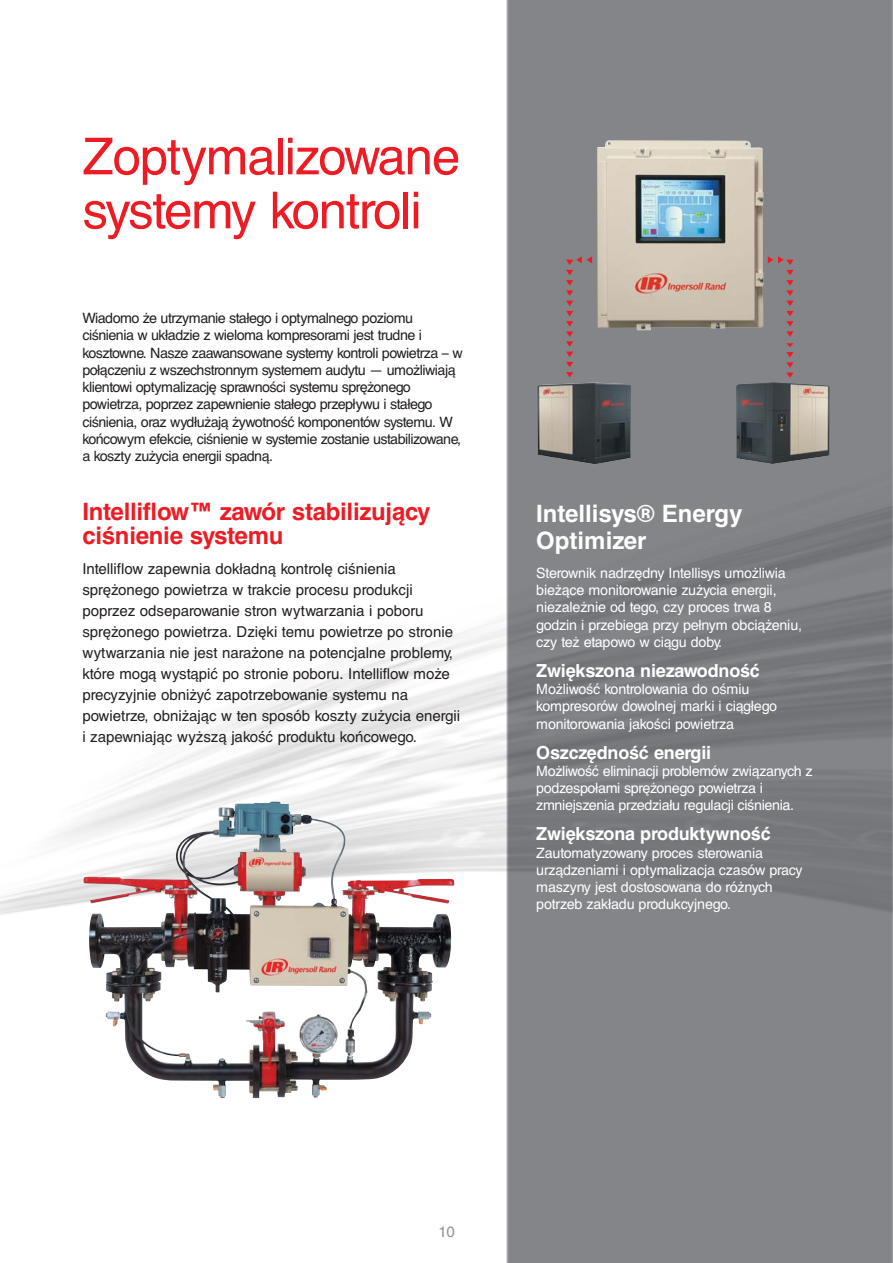
<style>
.page{position:relative;width:893px;height:1263px;background:#fff}
.page>*{position:absolute;margin:0;border:0;box-sizing:border-box;transform-origin:0 0}
.t1{font:51px/54px "Helvetica CE";letter-spacing:-.02em;color:#ed1c24}
.t2{font:700 24px/24px "Helvetica CE";letter-spacing:-.01em;color:#ed1c24}
.t3{font:700 24px/27px "Helvetica CE";color:#fff}
.t4{font:700 18px "Helvetica CE";letter-spacing:-.01em;color:#fff}
.t5{font:15px/21px "Helvetica CE";color:#231f20}
.t6{font:15px "Helvetica CE";color:#919195}
.t7{font:14.25px/17.2px "Helvetica CE";letter-spacing:-.01em;color:#fff}
.t8{font:14.25px/17.2px "Helvetica CE";letter-spacing:-.035em;color:#231f20}
</style>
<div class="page">
<img style="left:0;top:0;width:892px;height:1263px">
<img style="left:597px;top:140px;width:166px;height:190px">
<img style="left:537px;top:383px;width:94px;height:81px">
<img style="left:736px;top:382px;width:93px;height:82px">
<svg style="left:566px;top:256px;width:26px;height:122px;background:#8d7b80"></svg>
<svg style="left:767px;top:256px;width:26px;height:81px;background:#8d7b7f"></svg>
<svg style="left:786px;top:343px;width:7px;height:35px"></svg>
<img style="left:365px;top:886px;width:88px;height:126px">
<h1 class="t1" style="left:82px;top:135px;width:379px">Zoptymalizowane systemy kontroli</h1>
<p class="t8" style="left:82px;top:311px;width:382px">Wiadomo że utrzymanie stałego i optymalnego poziomu ciśnienia w układzie z wieloma kompresorami jest trudne i kosztowne. Nasze zaawansowane systemy kontroli powietrza – w połączeniu z wszechstronnym systemem audytu — umożliwiają klientowi optymalizację sprawności systemu sprężonego powietrza, poprzez zapewnienie stałego przepływu i stałego ciśnienia, oraz wydłużają żywotność komponentów systemu. W końcowym efekcie, ciśnienie w systemie zostanie ustabilizowane, a koszty zużycia energii spadną.</p>
<h2 class="t2" style="left:82px;top:502px;width:350px">Intelliflow™ zawór stabilizujący ciśnienie systemu</h2>
<p class="t5" style="left:82px;top:560px;width:379px">Intelliflow zapewnia dokładną kontrolę ciśnienia sprężonego powietrza w trakcie procesu produkcji poprzez odseparowanie stron wytwarzania i poboru sprężonego powietrza. Dzięki temu powietrze po stronie wytwarzania nie jest narażone na potencjalne problemy, które mogą wystąpić po stronie poboru. Intelliflow może precyzyjnie obniżyć zapotrzebowanie systemu na powietrze, obniżając w ten sposób koszty zużycia energii i zapewniając wyższą jakość produktu końcowego.</p>
<h2 class="t3" style="left:536px;top:502px;width:208px">Intellisys® Energy<br>Optimizer</h2>
<p class="t7" style="left:536px;top:566px;width:267px">Sterownik nadrzędny Intellisys umożliwia bieżące monitorowanie zużycia energii, niezależnie od tego, czy proces trwa 8 godzin i przebiega przy pełnym obciążeniu, czy też etapowo w ciągu doby.</p>
<p class="t4" style="left:536px;top:664px;width:225px">Zwiększona niezawodność</p>
<p class="t7" style="left:536px;top:682px;width:242px">Możliwość kontrolowania do ośmiu kompresorów dowolnej marki i ciągłego monitorowania jakości powietrza</p>
<p class="t4" style="left:536px;top:746px;width:176px">Oszczędność energii</p>
<p class="t7" style="left:536px;top:764px;width:278px">Możliwość eliminacji problemów związanych z podzespołami sprężonego powietrza i zmniejszenia przedziału regulacji ciśnienia.</p>
<p class="t4" style="left:536px;top:827px;width:236px">Zwiększona produktywność</p>
<p class="t7" style="left:536px;top:845px;width:268px">Zautomatyzowany proces sterowania urządzeniami i optymalizacja czasów pracy maszyny jest dostosowana do różnych potrzeb zakładu produkcyjnego.</p>
<p class="t6" style="left:438px;top:1226px;width:18px">10</p>
</div>
